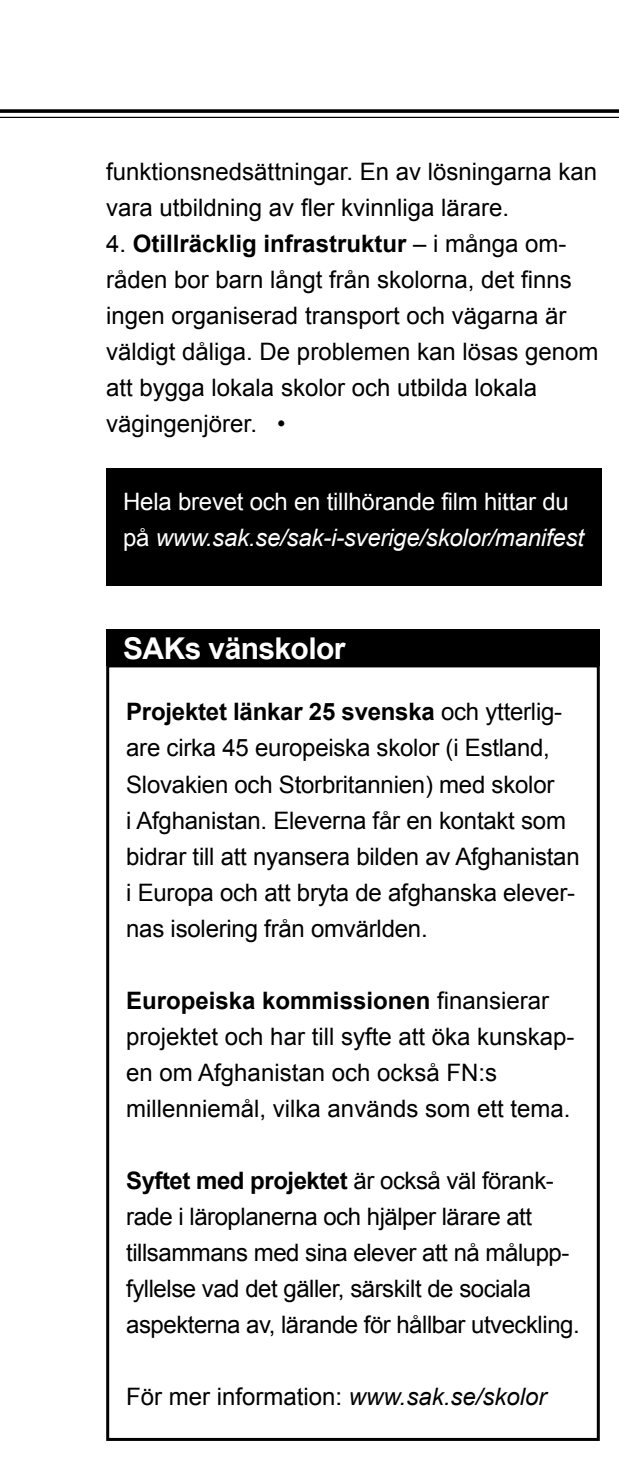
<style>
.page{position:relative;width:619px;height:1471px;background:#fff}
.page>*{position:absolute;margin:0;border:0;box-sizing:border-box;transform-origin:0 0}
.t1{font:700 30px "Arial";letter-spacing:-.02em;color:#fff}
.t2{font:24px/36px "Arial";letter-spacing:-.01em;color:#000}
.t3{font:24px/36px "Arial";letter-spacing:-.01em;color:#fff}
.s1{font-weight:700}
.s2{font-style:italic}
</style>
<div class="page">
<hr style="left:0;top:117px;width:619px;height:1px;background:#000">
<svg style="left:0;top:109px;width:619px;height:4px;background:#191919"></svg>
<div style="left:106px;top:664px;width:494px;height:776px;border:3px solid #000"></div>
<div style="left:106px;top:630px;width:494px;height:36px;background:#000"></div>
<div style="left:106px;top:468px;width:495px;height:117px;background:#000"></div>
<p class="t2" style="left:106px;top:154px;width:492px">funktionsnedsättningar. En av lösningarna kan vara utbildning av fler kvinnliga lärare.</p>
<p class="t2" style="left:106px;top:226px;width:494px">4. <span class="s1">Otillräcklig infrastruktur</span> – i många om&shy;råden bor barn långt från skolorna, det finns ingen organiserad transport och vägarna är väldigt dåliga. De problemen kan lösas genom att bygga lokala skolor och utbilda lokala vägingenjörer. •</p>
<p class="t3" style="left:123px;top:484px;width:462px">Hela brevet och en tillhörande film hittar du på <span class="s2">www.sak.se/sak-i-sverige/skolor/manifest</span></p>
<p class="t1" style="left:123px;top:628px;width:224px">SAKs vänskolor</p>
<p class="t2" style="left:126px;top:694px;width:455px"><span class="s1">Projektet länkar 25 svenska</span> och ytterlig&shy;are cirka 45 europeiska skolor (i Estland, Slovakien och Storbritannien) med skolor<br>i Afghanistan. Eleverna får en kontakt som bidrar till att nyansera bilden av Afghanistan i Europa och att bryta de afghanska elever&shy;nas isolering från omvärlden.</p>
<p class="t2" style="left:126px;top:982px;width:448px"><span class="s1">Europeiska kommissionen</span> finansierar projektet och har till syfte att öka kunskap&shy;en om Afghanistan och också FN:s millenniemål, vilka används som ett tema.</p>
<p class="t2" style="left:126px;top:1162px;width:455px"><span class="s1">Syftet med projektet</span> är också väl förank&shy;rade i läroplanerna och hjälper lärare att tillsammans med sina elever att nå målupp&shy;fyllelse vad det gäller, särskilt de sociala aspekterna av, lärande för hållbar utveckling.</p>
<p class="t2" style="left:126px;top:1378px;width:422px">För mer information: <span class="s2">www.sak.se/skolor</span></p>
</div>
